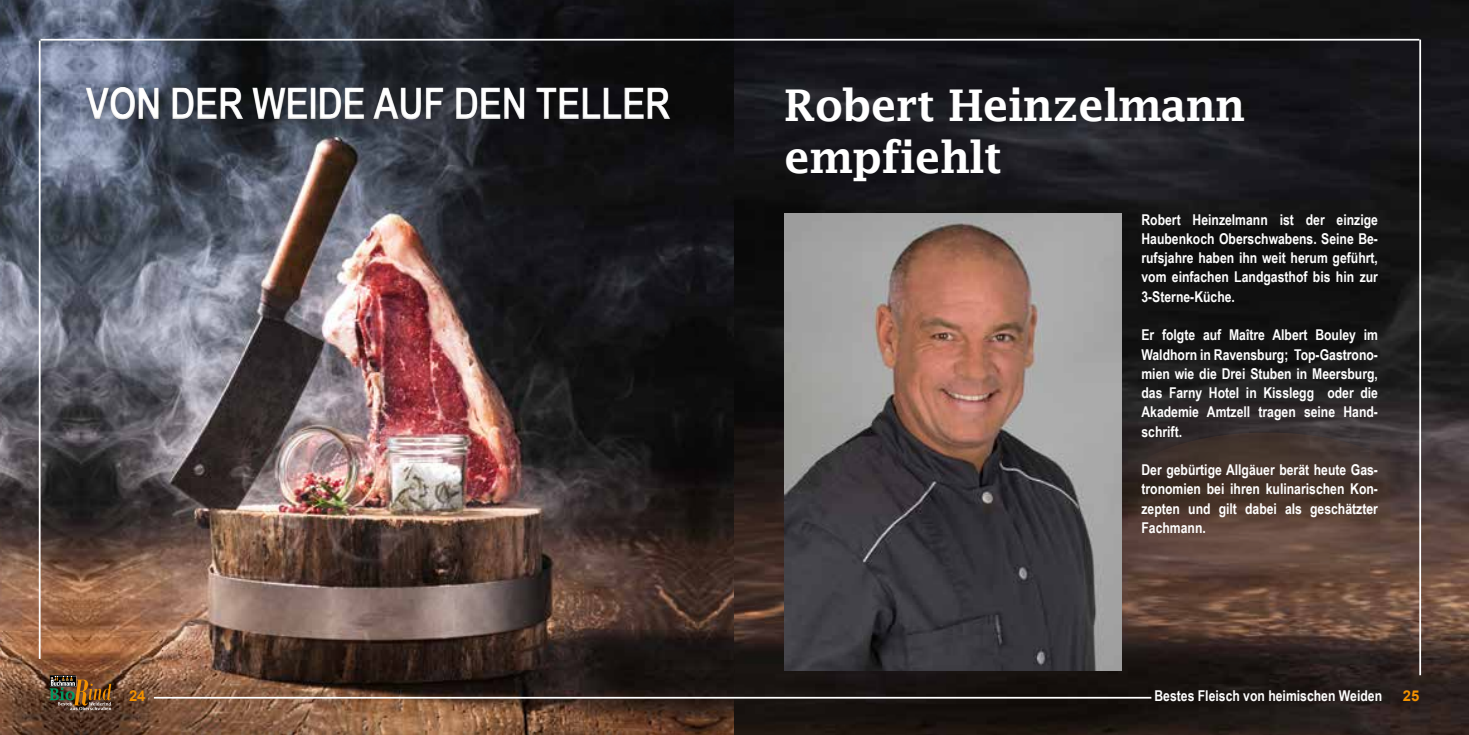
<style>
.page{position:relative;width:1469px;height:735px;background:#fff}
.page>*{position:absolute;margin:0;border:0;box-sizing:border-box;transform-origin:0 0}
.t1{font:600 43.75px/52.5px "Lucida Fax";letter-spacing:-.02em;color:#fff}
.t2{font:700 43.75px "Arial Narrow";letter-spacing:-.02em;color:#fff}
.t3{font:700 14.88px/19.2px "Arial Narrow";color:#fff;text-align:justify}
.t4{font:700 14.88px "Arial";color:#f39200}
</style>
<div class="page">
<img style="left:0;top:0;width:1468px;height:734px">
<hr style="left:41px;top:39px;width:1378px;height:2px;background:#fff">
<hr style="left:1419px;top:40px;width:1px;height:634px;background:#fff">
<hr style="left:39px;top:41px;width:2px;height:617px;background:#fff">
<div style="left:79px;top:69px;width:642px;height:66px;background:#000;opacity:.35"></div>
<svg style="left:1114px;top:432px;width:305px;height:134px"></svg>
<img style="left:784px;top:213px;width:337px;height:457px">
<hr style="left:154px;top:696px;width:997px;height:2px;background:#fff">
<div style="left:50px;top:674px;width:26px;height:12px;background:#28211e"></div>
<img style="left:50px;top:676px;width:61px;height:33px">
<h1 class="t2" style="left:86px;top:70px;width:586px">Von der Weide auf den Teller</h1>
<h1 class="t1" style="left:784px;top:78px;width:462px">Robert Heinzelmann empfiehlt</h1>
<p class="t3" style="left:1141px;top:209px;width:238px">Robert Heinzelmann ist der einzige Haubenkoch Oberschwabens. Seine Be&shy;rufsjahre haben ihn weit herum geführt, vom einfachen Landgasthof bis hin zur 3-Sterne-Küche.</p>
<p class="t3" style="left:1141px;top:324px;width:238px">Er folgte auf Maître Albert Bouley im Waldhorn in Ravensburg; Top-Gastrono&shy;mien wie die Drei Stuben in Meersburg, das Farny Hotel in Kisslegg oder die Akademie Amtzell tragen seine Hand&shy;schrift.</p>
<p class="t3" style="left:1141px;top:459px;width:238px">Der gebürtige Allgäuer berät heute Gas&shy;tronomien bei ihren kulinarischen Kon&shy;zepten und gilt dabei als geschätzter Fachmann.</p>
<p class="t4" style="left:129px;top:685px;width:18px">24</p>
<p class="t3" style="left:1154px;top:684px;width:229px">Bestes Fleisch von heimischen Weiden</p>
<p class="t4" style="left:1402px;top:685px;width:18px">25</p>
</div>
